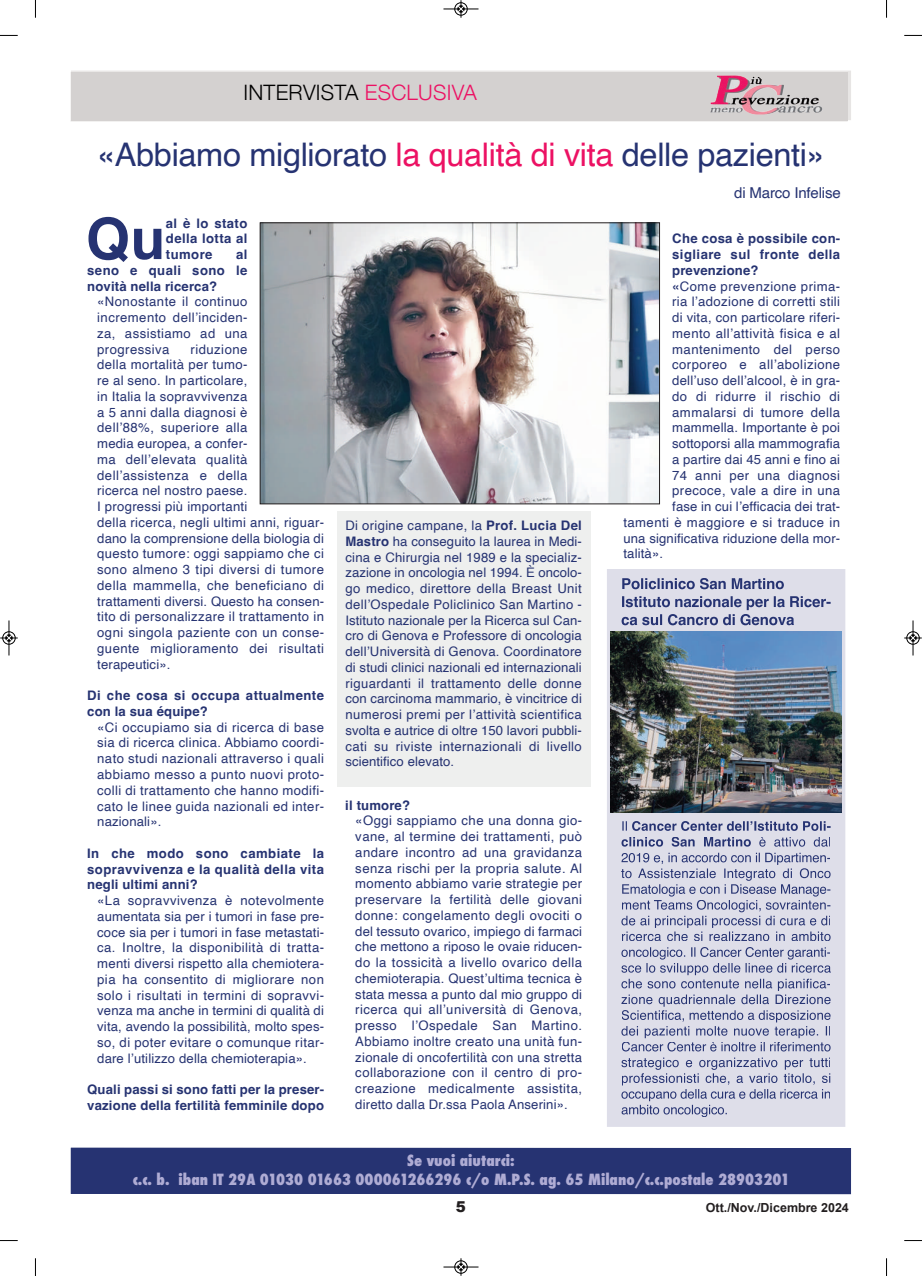
<style>
.page{position:relative;width:922px;height:1276px;background:#fff}
.page>*{position:absolute;margin:0;border:0;box-sizing:border-box;transform-origin:0 0}
.t1{font:700 56.88px "Helvetica";color:#263372}
.t2{font:32.5px "Helvetica";letter-spacing:-.01em;color:#263372}
.t3{font:300 21.25px "Helvetica Neue";letter-spacing:.01em;color:#000}
.t4{font:800 condensed 15px "Futura";color:#afacd4}
.t5{font:15px "Helvetica";letter-spacing:-.01em;color:#263372}
.t6{font:900 15px "Arial";color:#231f20}
.t7{font:13.12px/15.8px "Helvetica";letter-spacing:.03em;color:#263372;text-align:justify}
.t8{font:700 13.12px/15.8px "Helvetica";letter-spacing:.025em;color:#263372;text-align:justify}
.t9{font:13.12px "Helvetica";letter-spacing:.01em;color:#263372}
.t10{font:700 12.5px "Arial";color:#231f20}
.s1{color:#ec1163}
.s2{font-weight:700}
</style>
<div class="page">
<div style="left:71px;top:1147px;width:779px;height:47px;background:#263372"></div>
<svg style="left:70px;top:71px;width:780px;height:50px;background:#dfdcdb"></svg>
<div style="left:71px;top:72px;width:776px;height:48px;background:#d4d1d0"></div>
<img style="left:710px;top:75px;width:112px;height:40px">
<img style="left:262px;top:225px;width:395px;height:277px">
<div style="left:260px;top:223px;width:399px;height:281px;border:1px solid #231f20"></div>
<div style="left:336px;top:511px;width:254px;height:276px;background:#eeefee"></div>
<img style="left:607px;top:569px;width:238px;height:558px">
<svg style="left:622px;top:578px;width:91px;height:11px"></svg>
<svg style="left:622px;top:596px;width:69px;height:11px"></svg>
<svg style="left:621px;top:614px;width:64px;height:11px"></svg>
<svg style="left:621px;top:821px;width:75px;height:25px;background:#acafc8"></svg>
<svg style="left:759px;top:837px;width:66px;height:9px"></svg>
<svg style="left:621px;top:852px;width:67px;height:26px;background:#b9bbd1"></svg>
<svg style="left:621px;top:884px;width:60px;height:25px"></svg>
<svg style="left:621px;top:915px;width:61px;height:26px;background:#babcd1"></svg>
<svg style="left:621px;top:947px;width:71px;height:25px;background:#b9bbd1"></svg>
<svg style="left:621px;top:978px;width:65px;height:10px"></svg>
<svg style="left:621px;top:994px;width:64px;height:26px;background:#b6b9cf"></svg>
<svg style="left:621px;top:1026px;width:61px;height:25px;background:#b7b9cf"></svg>
<svg style="left:621px;top:1058px;width:46px;height:27px"></svg>
<svg style="left:621px;top:1091px;width:55px;height:23px"></svg>
<svg style="left:35px;top:0;width:1px;height:18px"></svg>
<svg style="left:0;top:35px;width:18px;height:1px"></svg>
<svg style="left:886px;top:0;width:1px;height:18px"></svg>
<svg style="left:904px;top:35px;width:17px;height:1px"></svg>
<svg style="left:35px;top:1258px;width:1px;height:18px"></svg>
<svg style="left:0;top:1240px;width:18px;height:1px"></svg>
<svg style="left:886px;top:1258px;width:1px;height:18px"></svg>
<svg style="left:904px;top:1240px;width:17px;height:1px"></svg>
<div style="left:454px;top:2px;width:13px;height:14px;border:1px solid #fff;border-radius:50%"></div>
<hr style="left:443px;top:9px;width:35px;height:1px;background:#000">
<div style="left:454px;top:3px;width:13px;height:12px;border:1px solid #000;border-radius:50%"></div>
<svg style="left:457px;top:0;width:7px;height:18px"></svg>
<hr style="left:443px;top:1266px;width:35px;height:1px;background:#000">
<div style="left:454px;top:1260px;width:13px;height:13px;border:1px solid #000;border-radius:50%"></div>
<svg style="left:457px;top:1258px;width:7px;height:17px"></svg>
<div style="left:2px;top:631px;width:14px;height:13px;border:1px solid #fff;border-radius:50%"></div>
<hr style="left:9px;top:620px;width:1px;height:35px;background:#000">
<div style="left:3px;top:631px;width:12px;height:13px;border:1px solid #000;border-radius:50%"></div>
<svg style="left:0;top:635px;width:18px;height:6px"></svg>
<hr style="left:912px;top:620px;width:1px;height:35px;background:#000">
<div style="left:906px;top:631px;width:13px;height:13px;border:1px solid #000;border-radius:50%"></div>
<svg style="left:904px;top:635px;width:17px;height:6px"></svg>
<h3 class="t3" style="left:243px;top:80px;width:235px">INTERVISTA <span class="s1">ESCLUSIVA</span></h3>
<h2 class="t2" style="left:97px;top:141px;width:728px">«Abbiamo migliorato <span class="s1">la qualità di vita</span> delle pazienti»</h2>
<p class="t5" style="left:734px;top:186px;width:108px">di Marco Infelise</p>
<h1 class="t1" style="left:86px;top:215px;width:81px">Qu</h1>
<p class="t8" style="left:166px;top:216px;width:83px">al è lo stato della lotta al tumore</p>
<p class="t8" style="left:87px;top:248px;width:162px;text-indent:149px">al seno e quali sono le novità nella ricerca?</p>
<p class="t7" style="left:97px;top:295px;width:152px">«Nonostante il continuo incremento dell’inciden&shy;za, assistiamo ad una progressiva</p>
<p class="t7" style="left:97px;top:342px;width:228px;text-align:left;text-indent:93px">riduzione<br>della mortalità per tumo-<br>re al seno. In particolare,<br>in Italia la sopravvivenza<br>a 5 anni dalla diagnosi è<br>dell’88%, superiore alla<br>media europea, a confer-<br>ma dell’elevata qualità dell’assistenza e della<br>ricerca nel nostro paese.<br>I progressi più importanti<br>della ricerca, negli ultimi anni, riguar&shy;dano la comprensione della biologia di questo tumore: oggi sappiamo che ci sono almeno 3 tipi diversi di tumore della mammella, che beneficiano di trattamenti diversi. Questo ha consen&shy;tito di personalizzare il trattamento in ogni singola paziente con un conse&shy;guente miglioramento dei risultati terapeutici».</p>
<p class="t8" style="left:87px;top:689px;width:238px">Di che cosa si occupa attualmente con la sua équipe?</p>
<p class="t7" style="left:97px;top:720px;width:228px">«Ci occupiamo sia di ricerca di base sia di ricerca clinica. Abbiamo coordi&shy;nato studi nazionali attraverso i quali abbiamo messo a punto nuovi proto&shy;colli di trattamento che hanno modifi&shy;cato le linee guida nazionali ed inter&shy;nazionali».</p>
<p class="t8" style="left:87px;top:846px;width:238px">In che modo sono cambiate la sopravvivenza e la qualità della vita negli ultimi anni?</p>
<p class="t7" style="left:97px;top:893px;width:228px">«La sopravvivenza è notevolmente aumentata sia per i tumori in fase pre&shy;coce sia per i tumori in fase metastati&shy;ca. Inoltre, la disponibilità di tratta&shy;menti diversi rispetto alla chemiotera&shy;pia ha consentito di migliorare non solo i risultati in termini di sopravvi&shy;venza ma anche in termini di qualità di vita, avendo la possibilità, molto spes&shy;so, di poter evitare o comunque ritar&shy;dare l’utilizzo della chemioterapia».</p>
<p class="t8" style="left:87px;top:1082px;width:238px">Quali passi si sono fatti per la preser&shy;vazione della fertilità femminile dopo</p>
<p class="t7" style="left:345px;top:519px;width:238px">Di origine campane, la <span class="s2">Prof. Lucia Del Mastro</span> ha conseguito la laurea in Medi&shy;cina e Chirurgia nel 1989 e la specializ&shy;zazione in oncologia nel 1994. È oncolo&shy;go medico, direttore della Breast Unit dell’Ospedale Policlinico San Martino - Istituto nazionale per la Ricerca sul Can&shy;cro di Genova e Professore di oncologia dell’Università di Genova. Coordinatore di studi clinici nazionali ed internazionali riguardanti il trattamento delle donne con carcinoma mammario, è vincitrice di numerosi premi per l’attività scientifica svolta e autrice di oltre 150 lavori pubbli&shy;cati su riviste internazionali di livello scientifico elevato.</p>
<p class="t8" style="left:345px;top:798px;width:66px">il tumore?</p>
<p class="t7" style="left:355px;top:814px;width:228px">«Oggi sappiamo che una donna gio&shy;vane, al termine dei trattamenti, può andare incontro ad una gravidanza senza rischi per la propria salute. Al momento abbiamo varie strategie per preservare la fertilità delle giovani donne: congelamento degli ovociti o del tessuto ovarico, impiego di farmaci che mettono a riposo le ovaie riducen&shy;do la tossicità a livello ovarico della chemioterapia. Quest’ultima tecnica è stata messa a punto dal mio gruppo di ricerca qui all’università di Genova, presso l’Ospedale San Martino.<br>Abbiamo inoltre creato una unità fun&shy;zionale di oncofertilità con una stretta collaborazione con il centro di pro&shy;creazione medicalmente assistita, diretto dalla Dr.ssa Paola Anserini».</p>
<p class="t4" style="left:407px;top:1150px;width:109px">Se vuoi aiutarci:</p>
<p class="t8" style="left:672px;top:232px;width:170px">Che cosa è possibile con-</p>
<p class="t8" style="left:672px;top:248px;width:169px">sigliare sul fronte della</p>
<p class="t8" style="left:672px;top:263px;width:88px">prevenzione?</p>
<p class="t7" style="left:672px;top:279px;width:170px"><span class="s2">«</span>Come prevenzione prima-</p>
<p class="t7" style="left:672px;top:295px;width:169px">ria l’adozione di corretti stili</p>
<p class="t7" style="left:672px;top:311px;width:170px">di vita, con particolare riferi-</p>
<p class="t7" style="left:672px;top:326px;width:169px">mento all’attività fisica e al</p>
<p class="t7" style="left:672px;top:342px;width:169px">mantenimento del perso</p>
<p class="t7" style="left:672px;top:358px;width:169px">corporeo e all’abolizione</p>
<p class="t7" style="left:672px;top:374px;width:170px">dell’uso dell’alcool, è in gra-</p>
<p class="t7" style="left:672px;top:389px;width:169px">do di ridurre il rischio di</p>
<p class="t7" style="left:672px;top:405px;width:169px">ammalarsi di tumore della</p>
<p class="t7" style="left:672px;top:421px;width:169px">mammella. Importante è poi</p>
<p class="t9" style="left:672px;top:438px;width:169px">sottoporsi alla mammografia</p>
<p class="t9" style="left:672px;top:454px;width:169px">a partire dai 45 anni e fino ai</p>
<p class="t7" style="left:672px;top:468px;width:169px">74 anni per una diagnosi</p>
<p class="t7" style="left:672px;top:484px;width:169px">precoce, vale a dire in una</p>
<p class="t9" style="left:672px;top:501px;width:170px">fase in cui l’efficacia dei trat-</p>
<p class="t7" style="left:623px;top:515px;width:218px">tamenti è maggiore e si traduce in</p>
<p class="t9" style="left:623px;top:532px;width:218px">una significativa riduzione della mor-</p>
<p class="t7" style="left:623px;top:547px;width:41px">talità».</p>
<p class="t4" style="left:133px;top:1170px;width:657px">c.c. b. iban IT 29A 01030 01663 000061266296 c/o M.P.S. ag. 10 Milano/c.c.postale 28903201</p>
<p class="t4" style="left:565px;top:1170px;width:20px">65</p>
<p class="t6" style="left:455px;top:1195px;width:12px">5</p>
<p class="t10" style="left:705px;top:1200px;width:144px">Ott./Nov./Dicembre 2024</p>
</div>
